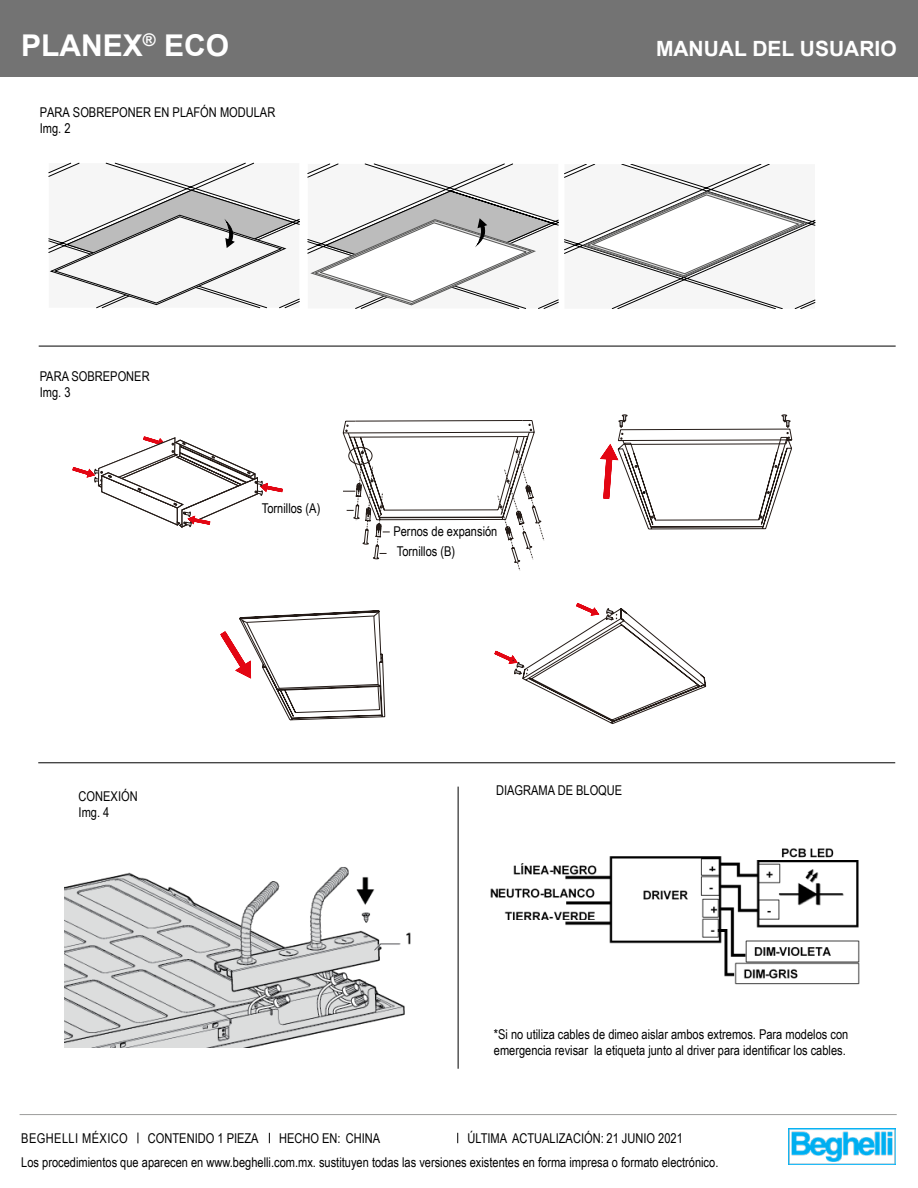
<style>
.page{position:relative;width:918px;height:1188px;background:#fff}
.page>*{position:absolute;margin:0;border:0;box-sizing:border-box;transform-origin:0 0}
.t1{font:700 30px "Arial";color:#fff}
.t2{font:700 21px "Arial";color:#fff}
.t3{font:13.5px/16.2px "Arial Narrow";color:#000}
.t4{font:13.5px "Arial Narrow";letter-spacing:.03em;color:#000}
</style>
<div class="page">
<div style="left:0;top:0;width:918px;height:77px;background:#737373"></div>
<hr style="left:20px;top:1114px;width:877px;height:1px;background:#9d9d9c">
<img style="left:789px;top:1129px;width:106px;height:36px">
<svg style="left:49px;top:163px;width:251px;height:145px"></svg>
<svg style="left:308px;top:164px;width:250px;height:145px"></svg>
<svg style="left:564px;top:164px;width:251px;height:145px"></svg>
<img style="left:64px;top:867px;width:347px;height:180px">
<svg style="left:220px;top:610px;width:165px;height:110px"></svg>
<svg style="left:494px;top:603px;width:212px;height:121px"></svg>
<svg style="left:72px;top:436px;width:211px;height:91px"></svg>
<svg style="left:343px;top:420px;width:201px;height:151px"></svg>
<svg style="left:600px;top:415px;width:192px;height:114px"></svg>
<hr style="left:38px;top:763px;width:857px;height:1px;background:#000">
<hr style="left:458px;top:787px;width:1px;height:282px;background:#000">
<hr style="left:39px;top:346px;width:857px;height:1px;background:#000">
<img style="left:490px;top:848px;width:370px;height:137px">
<h1 class="t1" style="left:21px;top:24px;width:209px">PLANEX<sup>®</sup> ECO</h1>
<p class="t3" style="left:40px;top:103px;width:237px">PARA SOBREPONER EN PLAFÓN MODULAR<br>Img. 2</p>
<h2 class="t2" style="left:656px;top:33px;width:242px">MANUAL DEL USUARIO</h2>
<p class="t3" style="left:40px;top:367px;width:111px">PARA SOBREPONER<br>Img. 3</p>
<p class="t3" style="left:79px;top:788px;width:61px">CONEXIÓN<br>Img. 4</p>
<p class="t3" style="left:262px;top:500px;width:60px">Tornillos (A)</p>
<p class="t3" style="left:393px;top:521px;width:106px;line-height:19.8px">Pernos de expansión<br>Tornillos (B)</p>
<p class="t3" style="left:496px;top:781px;width:128px">DIAGRAMA DE BLOQUE</p>
<p class="t3" style="left:494px;top:1025px;width:356px">*Si no utiliza cables de dimeo aislar ambos extremos. Para modelos con emergencia revisar la etiqueta junto al driver para identificar los cables.</p>
<p class="t3" style="left:21px;top:1126px;width:699px;line-height:23.9px;text-indent:446px">ÚLTIMA ACTUALIZACIÓN: 21 JUNIO 2021<br>Los procedimientos que aparecen en www.beghelli.com.mx. sustituyen todas las versiones existentes en forma impresa o formato electrónico.</p>
<p class="t4" style="left:21px;top:1128px;width:108px">BEGHELLI MÉXICO</p>
<p class="t3" style="left:279px;top:1130px;width:103px">HECHO EN: CHINA</p>
<p class="t3" style="left:148px;top:1130px;width:112px">CONTENIDO 1 PIEZA</p>
</div>
